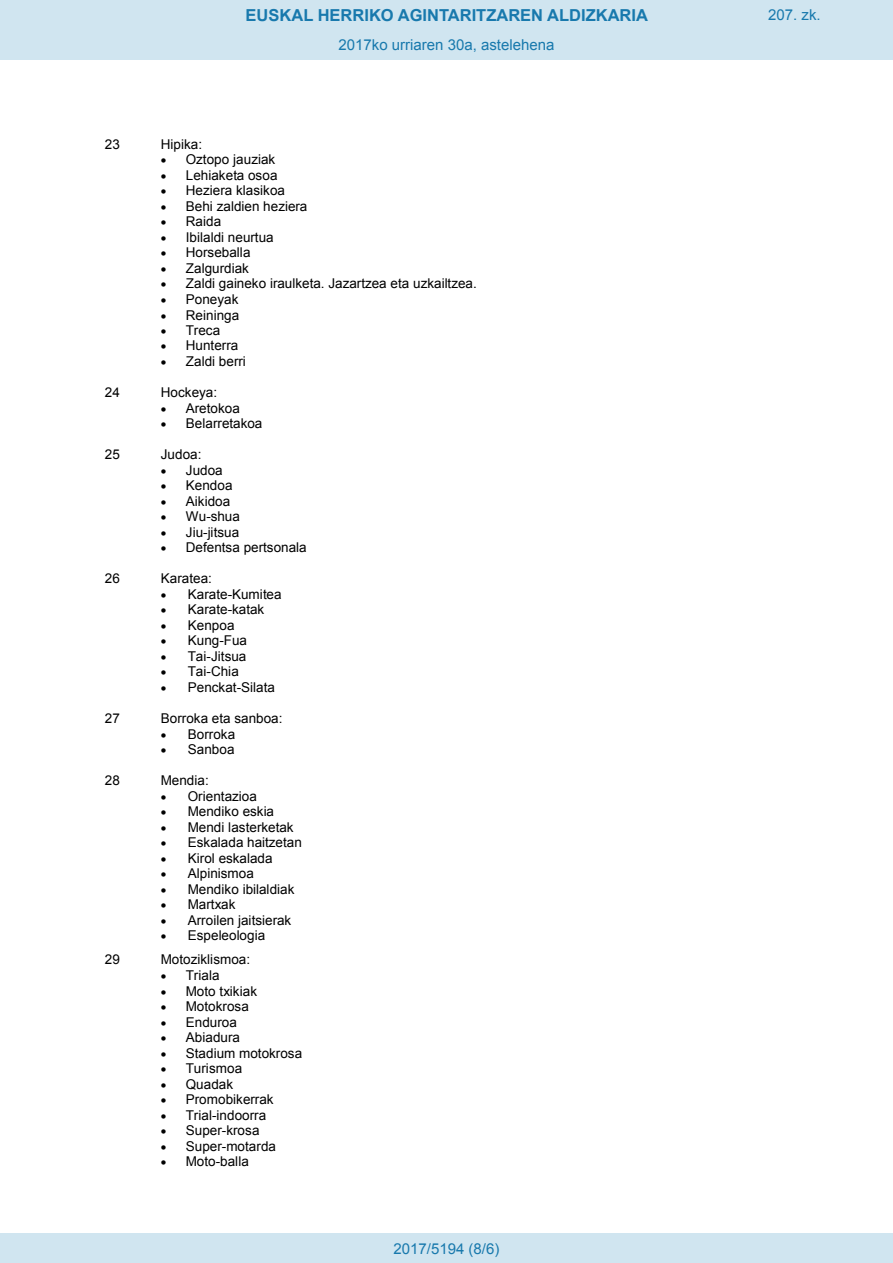
<style>
.page{position:relative;width:893px;height:1263px;background:#fff}
.page>*{position:absolute;margin:0;border:0;box-sizing:border-box;transform-origin:0 0}
.t1{font:700 16.5px "Arial";color:#1879ad}
.Paginacion_Centro{font:15px "Arial";color:#1879ad}
.t2{font:13.5px "Arial";letter-spacing:.005em;color:#000}
</style>
<div class="page">
<div style="left:0;top:0;width:893px;height:60px;background:#d0e5f0"></div>
<div style="left:0;top:1233px;width:893px;height:30px;background:#d0e5f0"></div>
<p class="t1" style="left:246px;top:4px;width:404px">EUSKAL HERRIKO AGINTARITZAREN ALDIZKARIA</p>
<p class="Paginacion_Centro" style="left:768px;top:5px;width:54px">207. zk.</p>
<p class="Paginacion_Centro" style="left:338px;top:35px;width:217px">2017ko urriaren 30a, astelehena</p>
<p class="t2" style="left:105px;top:135px;width:17px">23</p>
<p class="t2" style="left:161px;top:135px;width:43px">Hipika:</p>
<p class="t2" style="left:161px;top:151px;width:116px">• Oztopo jauziak</p>
<p class="t2" style="left:161px;top:166px;width:118px">• Lehiaketa osoa</p>
<p class="t2" style="left:161px;top:182px;width:126px">• Heziera klasikoa</p>
<p class="t2" style="left:161px;top:197px;width:148px">• Behi zaldien heziera</p>
<p class="t2" style="left:161px;top:213px;width:62px">• Raida</p>
<p class="t2" style="left:161px;top:228px;width:114px">• Ibilaldi neurtua</p>
<p class="t2" style="left:161px;top:244px;width:91px">• Horseballa</p>
<p class="t2" style="left:161px;top:259px;width:90px">• Zalgurdiak</p>
<p class="t2" style="left:161px;top:275px;width:318px">• Zaldi gaineko iraulketa. Jazartzea eta uzkailtzea.</p>
<p class="t2" style="left:161px;top:290px;width:79px">• Poneyak</p>
<p class="t2" style="left:161px;top:306px;width:80px">• Reininga</p>
<p class="t2" style="left:161px;top:321px;width:61px">• Treca</p>
<p class="t2" style="left:161px;top:337px;width:79px">• Hunterra</p>
<p class="t2" style="left:161px;top:352px;width:87px">• Zaldi berri</p>
<p class="t2" style="left:105px;top:383px;width:17px">24</p>
<p class="t2" style="left:161px;top:383px;width:58px">Hockeya:</p>
<p class="t2" style="left:161px;top:399px;width:81px">• Aretokoa</p>
<p class="t2" style="left:161px;top:414px;width:103px">• Belarretakoa</p>
<p class="t2" style="left:105px;top:446px;width:17px">25</p>
<p class="t2" style="left:161px;top:446px;width:42px">Judoa:</p>
<p class="t2" style="left:161px;top:461px;width:63px">• Judoa</p>
<p class="t2" style="left:161px;top:476px;width:73px">• Kendoa</p>
<p class="t2" style="left:161px;top:492px;width:71px">• Aikidoa</p>
<p class="t2" style="left:161px;top:508px;width:81px">• Wu-shua</p>
<p class="t2" style="left:161px;top:523px;width:80px">• Jiu-jitsua</p>
<p class="t2" style="left:161px;top:539px;width:147px">• Defentsa pertsonala</p>
<p class="t2" style="left:105px;top:570px;width:17px">26</p>
<p class="t2" style="left:161px;top:570px;width:53px">Karatea:</p>
<p class="t2" style="left:161px;top:585px;width:122px">• Karate-Kumitea</p>
<p class="t2" style="left:161px;top:601px;width:105px">• Karate-katak</p>
<p class="t2" style="left:161px;top:616px;width:75px">• Kenpoa</p>
<p class="t2" style="left:161px;top:632px;width:88px">• Kung-Fua</p>
<p class="t2" style="left:161px;top:647px;width:87px">• Tai-Jitsua</p>
<p class="t2" style="left:161px;top:663px;width:80px">• Tai-Chia</p>
<p class="t2" style="left:161px;top:678px;width:116px">• Penckat-Silata</p>
<p class="t2" style="left:105px;top:709px;width:17px">27</p>
<p class="t2" style="left:161px;top:709px;width:123px">Borroka eta sanboa:</p>
<p class="t2" style="left:161px;top:725px;width:76px">• Borroka</p>
<p class="t2" style="left:161px;top:740px;width:75px">• Sanboa</p>
<p class="t2" style="left:105px;top:771px;width:17px">28</p>
<p class="t2" style="left:161px;top:771px;width:50px">Mendia:</p>
<p class="t2" style="left:161px;top:787px;width:98px">• Orientazioa</p>
<p class="t2" style="left:161px;top:802px;width:115px">• Mendiko eskia</p>
<p class="t2" style="left:161px;top:818px;width:134px">• Mendi lasterketak</p>
<p class="t2" style="left:161px;top:834px;width:143px">• Eskalada haitzetan</p>
<p class="t2" style="left:161px;top:849px;width:113px">• Kirol eskalada</p>
<p class="t2" style="left:161px;top:865px;width:95px">• Alpinismoa</p>
<p class="t2" style="left:161px;top:880px;width:135px">• Mendiko ibilaldiak</p>
<p class="t2" style="left:161px;top:896px;width:76px">• Martxak</p>
<p class="t2" style="left:161px;top:911px;width:132px">• Arroilen jaitsierak</p>
<p class="t2" style="left:161px;top:927px;width:106px">• Espeleologia</p>
<p class="t2" style="left:105px;top:951px;width:17px">29</p>
<p class="t2" style="left:161px;top:951px;width:91px">Motoziklismoa:</p>
<p class="t2" style="left:161px;top:966px;width:60px">• Triala</p>
<p class="t2" style="left:161px;top:982px;width:98px">• Moto txikiak</p>
<p class="t2" style="left:161px;top:997px;width:90px">• Motokrosa</p>
<p class="t2" style="left:161px;top:1013px;width:78px">• Enduroa</p>
<p class="t2" style="left:161px;top:1028px;width:81px">• Abiadura</p>
<p class="t2" style="left:161px;top:1044px;width:143px">• Stadium motokrosa</p>
<p class="t2" style="left:161px;top:1059px;width:83px">• Turismoa</p>
<p class="t2" style="left:161px;top:1075px;width:74px">• Quadak</p>
<p class="t2" style="left:161px;top:1091px;width:114px">• Promobikerrak</p>
<p class="t2" style="left:161px;top:1106px;width:107px">• Trial-indoorra</p>
<p class="t2" style="left:161px;top:1122px;width:100px">• Super-krosa</p>
<p class="t2" style="left:161px;top:1137px;width:117px">• Super-motarda</p>
<p class="t2" style="left:161px;top:1153px;width:90px">• Moto-balla</p>
<p class="Paginacion_Centro" style="left:393px;top:1238px;width:107px">2017/5194 (8/6)</p>
</div>
